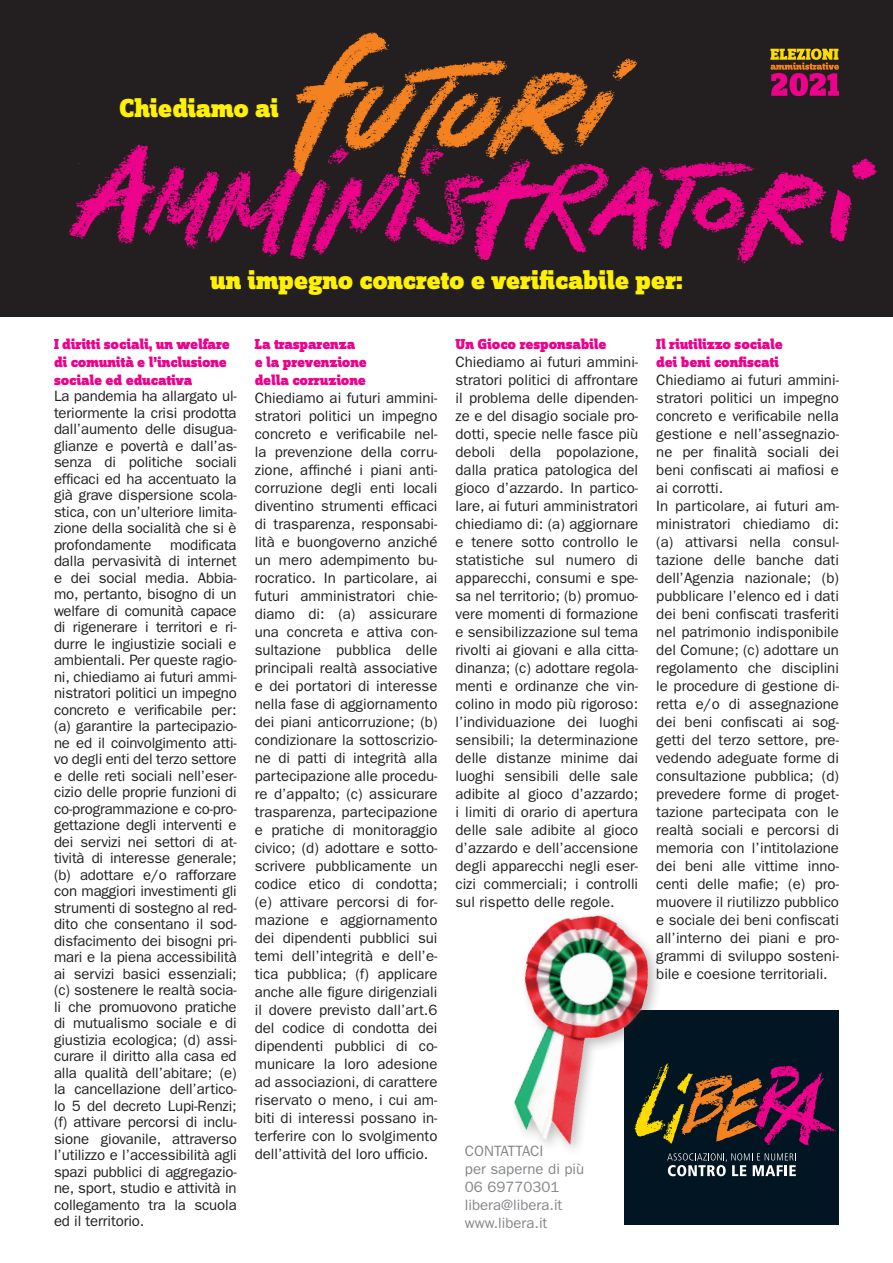
<style>
.page{position:relative;width:893px;height:1263px;background:#fff}
.page>*{position:absolute;margin:0;border:0;box-sizing:border-box;transform-origin:0 0}
.t1{font:900 27px "Zine Slab Dis OT";letter-spacing:-.01em;color:#fff101}
.t2{font:15px/18px "ITC Franklin Gothic Std";color:#231f20;text-align:justify}
.t3{font:900 15px/18px "Zine Slab Dis OT";letter-spacing:-.01em;color:#ed028c}
.t4{font:15px/18px "ITC Franklin Gothic Std";color:#848689}
</style>
<div class="page">
<div style="left:0;top:0;width:893px;height:316px;background:#231f20"></div>
<div style="left:624px;top:1010px;width:215px;height:215px;background:#011622"></div>
<svg style="left:698px;top:1065px;width:138px;height:81px"></svg>
<svg style="left:698px;top:1153px;width:98px;height:23px"></svg>
<img style="left:296px;top:32px;width:342px;height:94px">
<img style="left:68px;top:126px;width:809px;height:143px">
<img style="left:514px;top:915px;width:184px;height:262px">
<svg style="left:770px;top:49px;width:69px;height:47px"></svg>
<h1 class="t1" style="left:119px;top:93px;width:161px">Chiediamo ai</h1>
<h1 class="t1" style="left:210px;top:265px;width:474px">un impegno concreto e verificabile per:</h1>
<p class="t3" style="left:54px;top:336px;width:177px">I diritti sociali, un welfare di comunità e l’inclusione sociale ed educativa</p>
<p class="t2" style="left:54px;top:388px;width:184px;line-height:16.5px">La pandemia ha allargato ul&shy;teriormente la crisi prodotta dall’aumento delle disugua&shy;glianze e povertà e dall’as&shy;senza di politiche sociali efficaci ed ha accentuato la già grave dispersione scola&shy;stica, con un’ulteriore limita&shy;zione della socialità che si è profondamente modificata dalla pervasività di internet e dei social media. Abbia&shy;mo, pertanto, bisogno di un welfare di comunità capace di rigenerare i territori e ri&shy;durre le ingiustizie sociali e ambientali. Per queste ragio&shy;ni, chiediamo ai futuri ammi&shy;nistratori politici un impegno concreto e verificabile per: (a) garantire la partecipazio&shy;ne ed il coinvolgimento atti&shy;vo degli enti del terzo settore e delle reti sociali nell’eser&shy;cizio delle proprie funzioni di co-programmazione e co-pro&shy;gettazione degli interventi e dei servizi nei settori di at&shy;tività di interesse generale; (b) adottare e/o rafforzare con maggiori investimenti gli strumenti di sostegno al red&shy;dito che consentano il sod&shy;disfacimento dei bisogni pri&shy;mari e la piena accessibilità ai servizi basici essenziali; (c) sostenere le realtà socia&shy;li che promuovono pratiche di mutualismo sociale e di giustizia ecologica; (d) assi&shy;curare il diritto alla casa ed alla qualità dell’abitare; (e) la cancellazione dell’artico&shy;lo 5 del decreto Lupi-Renzi; (f) attivare percorsi di inclu&shy;sione giovanile, attraverso l’utilizzo e l’accessibilità agli spazi pubblici di aggregazio&shy;ne, sport, studio e attività in collegamento tra la scuola ed il territorio.</p>
<p class="t3" style="left:255px;top:336px;width:114px">La trasparenza e la prevenzione della corruzione</p>
<p class="t2" style="left:255px;top:389px;width:184px">Chiediamo ai futuri ammini&shy;stratori politici un impegno concreto e verificabile nel&shy;la prevenzione della corru&shy;zione, affinché i piani anti&shy;corruzione degli enti locali diventino strumenti efficaci di trasparenza, responsabi&shy;lità e buongoverno anziché un mero adempimento bu&shy;rocratico. In particolare, ai futuri amministratori chie&shy;diamo di: (a) assicurare una concreta e attiva con&shy;sultazione pubblica delle principali realtà associative e dei portatori di interesse nella fase di aggiornamento dei piani anticorruzione; (b) condizionare la sottoscrizio&shy;ne di patti di integrità alla partecipazione alle procedu&shy;re d’appalto; (c) assicurare trasparenza, partecipazione e pratiche di monitoraggio civico; (d) adottare e sotto&shy;scrivere pubblicamente un codice etico di condotta; (e) attivare percorsi di for&shy;mazione e aggiornamento dei dipendenti pubblici sui temi dell’integrità e dell’e&shy;tica pubblica; (f) applicare anche alle figure dirigenziali il dovere previsto dall’art.6 del codice di condotta dei dipendenti pubblici di co&shy;municare la loro adesione ad associazioni, di carattere riservato o meno, i cui am&shy;biti di interessi possano in&shy;terferire con lo svolgimento dell’attività del loro ufficio.</p>
<p class="t3" style="left:455px;top:336px;width:152px">Un Gioco responsabile</p>
<p class="t2" style="left:455px;top:353px;width:185px">Chiediamo ai futuri ammini&shy;stratori politici di affrontare il problema delle dipenden&shy;ze e del disagio sociale pro&shy;dotti, specie nelle fasce più deboli della popolazione, dalla pratica patologica del gioco d’azzardo. In partico&shy;lare, ai futuri amministratori chiediamo di: (a) aggiornare e tenere sotto controllo le statistiche sul numero di apparecchi, consumi e spe&shy;sa nel territorio; (b) promuo&shy;vere momenti di formazione e sensibilizzazione sul tema rivolti ai giovani e alla citta&shy;dinanza; (c) adottare regola&shy;menti e ordinanze che vin&shy;colino in modo più rigoroso: l’individuazione dei luoghi sensibili; la determinazione delle distanze minime dai luoghi sensibili delle sale adibite al gioco d’azzardo; i limiti di orario di apertura delle sale adibite al gioco d’azzardo e dell’accensione degli apparecchi negli eser&shy;cizi commerciali; i controlli sul rispetto delle regole.</p>
<p class="t3" style="left:656px;top:336px;width:128px">Il riutilizzo sociale dei beni confiscati</p>
<p class="t2" style="left:656px;top:371px;width:184px;text-align:left">Chiediamo ai futuri ammini&shy;stratori politici un impegno concreto e verificabile nella gestione e nell’assegnazio&shy;ne per finalità sociali dei beni confiscati ai mafiosi e ai corrotti.<br>In particolare, ai futuri am&shy;ministratori chiediamo di: (a) attivarsi nella consul&shy;tazione delle banche dati dell’Agenzia nazionale; (b) pubblicare l’elenco ed i dati dei beni confiscati trasferiti nel patrimonio indisponibile del Comune; (c) adottare un regolamento che disciplini le procedure di gestione di&shy;retta e/o di assegnazione dei beni confiscati ai sog&shy;getti del terzo settore, pre&shy;vedendo adeguate forme di consultazione pubblica; (d) prevedere forme di proget&shy;tazione partecipata con le realtà sociali e percorsi di memoria con l’intitolazione dei beni alle vittime inno&shy;centi delle mafie; (e) pro&shy;muovere il riutilizzo pubblico e sociale dei beni confiscati all’interno dei piani e pro&shy;grammi di sviluppo sosteni&shy;bile e coesione territoriali.</p>
<p class="t4" style="left:465px;top:1142px;width:121px">CONTATTACI<br>per saperne di più<br>06 69770301 libera@libera.it www.libera.it</p>
</div>
